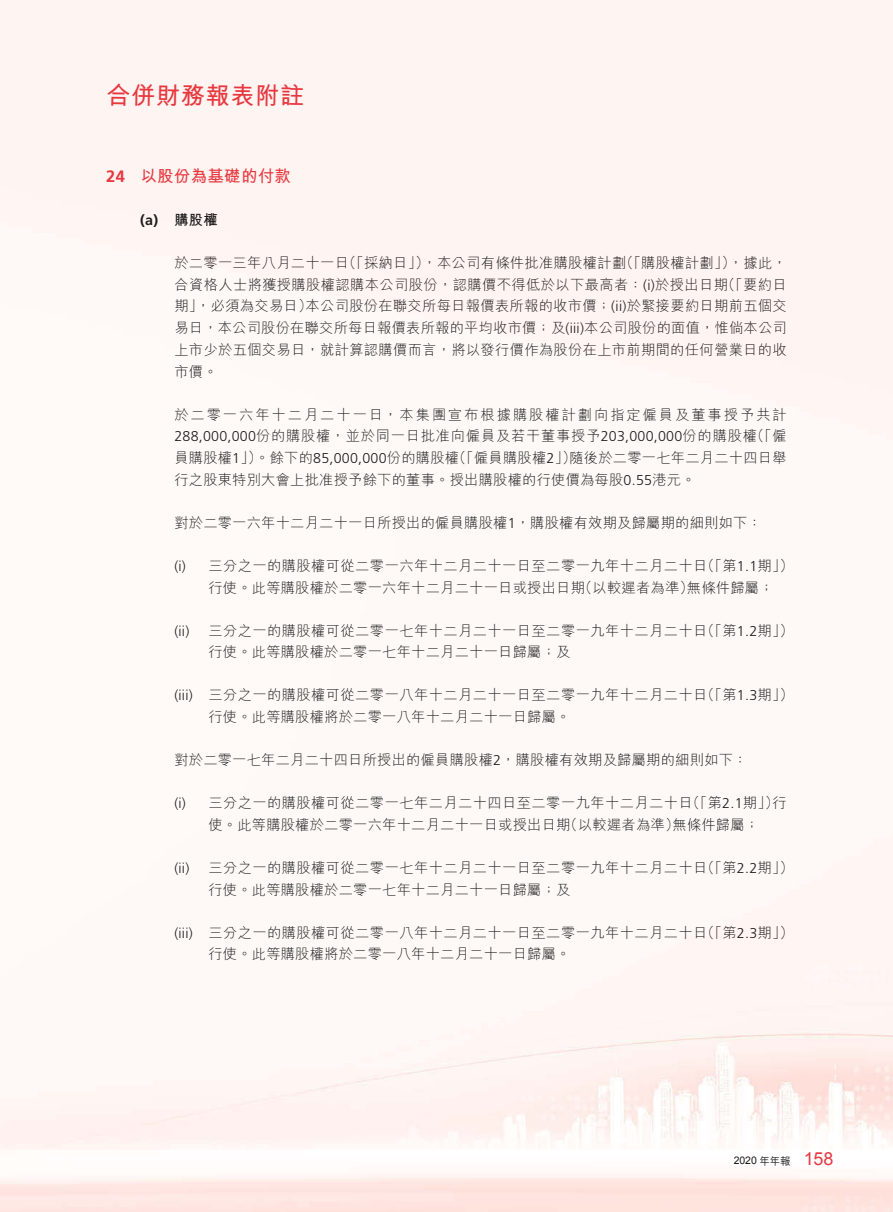
<style>
.page{position:relative;width:893px;height:1212px;background:#fff}
.page>*{position:absolute;margin:0;border:0;box-sizing:border-box;transform-origin:0 0}
.t1{font:700 24px "M Hei HK";color:#e7383f}
.t2{font:18px "Arial";color:#e7383f}
.t3{font:700 16.5px "M Hei HK";letter-spacing:.015em;color:#e7383f}
.t4{font:700 16.5px "Frutiger LT Std";color:#e7383f}
.t5{font:300 14.25px/21.8px "M Hei HK";letter-spacing:.025em;color:#1c1c1b}
.t6{font:300 14.25px/21.8px "M Hei HK";letter-spacing:.055em;color:#1c1c1b}
.t7{font:300 14.25px/21.8px "M Hei HK";letter-spacing:.14em;color:#1c1c1b;text-align:right}
.t8{font:300 14.25px "Frutiger LT Std";letter-spacing:.015em;color:#1c1c1b}
.t9{font:700 14.25px "M Hei HK";color:#1c1c1b}
.t10{font:700 14.25px "Frutiger LT Std";color:#1c1c1b}
.t11{font:10.5px "Arial";color:#1c1c1b}
.s1{font-family:"Frutiger LT Std"}
.s2{font-family:"M Hei HK";font-weight:500}
</style>
<div class="page">
<h1 class="t1" style="left:107px;top:76px;width:199px;rotate:1deg">合併財務報表附註</h1>
<p class="t4" style="left:106px;top:166px;width:20px">24</p>
<p class="t3" style="left:140px;top:164px;width:152px">以股份為基礎的付款</p>
<p class="t10" style="left:140px;top:211px;width:19px">a( )</p>
<p class="t9" style="left:174px;top:209px;width:45px">購股權</p>
<p class="t5" style="left:342px;top:251px;width:89px">（「採納日」）</p>
<p class="t5" style="left:174px;top:251px;width:176px">於二零一三年八月二十一日</p>
<p class="t5" style="left:619px;top:251px;width:118px">（「購股權計劃」）</p>
<p class="t5" style="left:422px;top:251px;width:205px">，本公司有條件批准購股權計劃</p>
<p class="t5" style="left:729px;top:251px;width:59px">，據此，</p>
<p class="t5" style="left:306px;top:273px;width:483px;text-indent:-131px">合資格人士將獲授購股權認購本公司股份，認購價不得低於以下最高者： <span class="s1">)i(</span> 於授出日期<br>本公司股份在聯交所每日報價表所報的收市價；<span class="s1">( )i i</span> 於緊接要約日期前五個交</p>
<p class="t5" style="left:721px;top:273px;width:67px">（「要約日</p>
<p class="t5" style="left:174px;top:295px;width:614px">期，」必須為交易日）<br>易日，本公司股份在聯交所每日報價表所報的平均收市價；及<span class="s1">(iii)</span>本公司股份的面值，惟倘本公司上市少於五個交易日，就計算認購價而言，將以發行價作為股份在上市前期間的任何營業日的收市價。</p>
<p class="t7" style="left:174px;top:403px;width:614px">於二零一六年十二月二十一日，本集團宣布根據購股權計劃向指定僱員及董事授予共計（「僱</p>
<p class="t6" style="left:569px;top:425px;width:219px;text-indent:-395px"><span class="s1">288,000,000</span>份的購股權，並於同一日批准向僱員及若干董事授予<span class="s1">203,000,000</span>份的購股權<br>隨後於二零一七年二月二十四日舉</p>
<p class="t5" style="left:174px;top:446px;width:523px">員購股權<span class="s1">1</span>」）。餘下的<span class="s1">85,000,000</span>份的購股權<br>行之股東特別大會上批准授予餘下的董事。授出購股權的行使價為每股<span class="s1">0.55</span>港元。</p>
<p class="t5" style="left:174px;top:511px;width:589px">對於二零一六年十二月二十一日所授出的僱員購股權<span class="s1">1</span>，購股權有效期及歸屬期的細則如下：</p>
<p class="t5" style="left:701px;top:554px;width:95px">（「第<span class="s1">1.1</span>期 (「</p>
<p class="t5" style="left:452px;top:446px;width:126px">（「僱員購股權<span class="s1">2</span>」）</p>
<p class="t5" style="left:208px;top:554px;width:501px">三分之一的購股權可從二零一六年十二月二十一日至二零一九年十二月二十日</p>
<p class="t8" style="left:174px;top:558px;width:13px">) i(</p>
<p class="t8" style="left:174px;top:623px;width:16px">i i( )</p>
<p class="t8" style="left:174px;top:687px;width:20px">(iii)</p>
<p class="t5" style="left:578px;top:576px;width:117px">（以較遲者為準）</p>
<p class="t5" style="left:208px;top:576px;width:378px">行使。此等購股權於二零一六年十二月二十一日或授出日期</p>
<p class="t5" style="left:687px;top:576px;width:88px">無條件歸屬;</p>
<p class="t5" style="left:701px;top:619px;width:95px">（「第<span class="s1">1.2</span>期 (「</p>
<p class="t5" style="left:208px;top:619px;width:501px">三分之一的購股權可從二零一七年十二月二十一日至二零一九年十二月二十日</p>
<p class="t5" style="left:208px;top:641px;width:364px">行使。此等購股權於二零一七年十二月二十一日歸屬；及</p>
<p class="t5" style="left:701px;top:684px;width:95px">（「第<span class="s1">1.3</span>期 (「</p>
<p class="t5" style="left:208px;top:684px;width:501px">三分之一的購股權可從二零一八年十二月二十一日至二零一九年十二月二十日</p>
<p class="t5" style="left:208px;top:705px;width:364px">行使。此等購股權將於二零一八年十二月二十一日歸屬。</p>
<p class="t5" style="left:174px;top:748px;width:575px">對於二零一七年二月二十四日所授出的僱員購股權<span class="s1">2</span>，購股權有效期及歸屬期的細則如下：</p>
<p class="t8" style="left:174px;top:795px;width:13px">) i(</p>
<p class="t5" style="left:686px;top:791px;width:95px">（「第<span class="s1">2.1</span>期」）</p>
<p class="t5" style="left:208px;top:791px;width:486px">三分之一的購股權可從二零一七年二月二十四日至二零一九年十二月二十日</p>
<p class="t5" style="left:772px;top:791px;width:16px">行</p>
<p class="t5" style="left:564px;top:813px;width:117px">（以較遲者為準）</p>
<p class="t5" style="left:208px;top:813px;width:364px">使。此等購股權於二零一六年十二月二十一日或授出日期</p>
<p class="t5" style="left:672px;top:813px;width:88px">無條件歸屬;</p>
<p class="t8" style="left:174px;top:860px;width:16px">i i( )</p>
<p class="t5" style="left:701px;top:856px;width:95px">（「第<span class="s1">2.2</span>期 (「</p>
<p class="t5" style="left:208px;top:856px;width:501px">三分之一的購股權可從二零一七年十二月二十一日至二零一九年十二月二十日</p>
<p class="t5" style="left:208px;top:878px;width:364px">行使。此等購股權於二零一七年十二月二十一日歸屬；及</p>
<p class="t8" style="left:174px;top:925px;width:20px">(iii)</p>
<p class="t5" style="left:701px;top:921px;width:95px">（「第<span class="s1">2.3</span>期 (「</p>
<p class="t5" style="left:208px;top:921px;width:501px">三分之一的購股權可從二零一八年十二月二十一日至二零一九年十二月二十日</p>
<p class="t5" style="left:208px;top:943px;width:364px">行使。此等購股權將於二零一八年十二月二十一日歸屬。</p>
<p class="t11" style="left:734px;top:1154px;width:58px">2020 <span class="s2">年年報</span></p>
<p class="t2" style="left:804px;top:1147px;width:31px">158</p>
</div>
